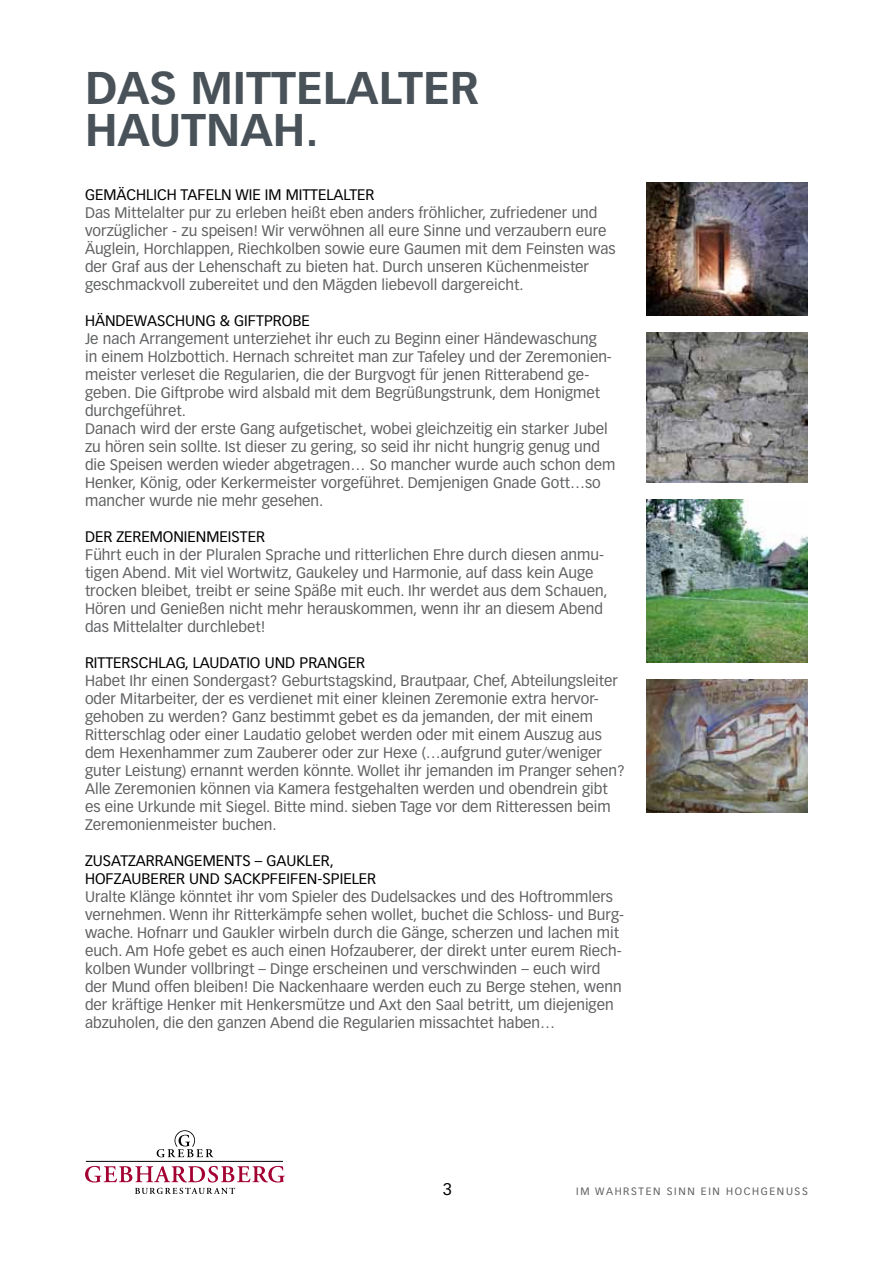
<style>
.page{position:relative;width:893px;height:1263px;background:#fff}
.page>*{position:absolute;margin:0;border:0;box-sizing:border-box;transform-origin:0 0}
.t1{font:700 45px "Vectora LH";color:#485258}
.t2{font:16.5px "Vectora LH";color:#000}
.t3{font:15px/18px "Vectora LH";color:#5f6062}
.t4{font:15px "Vectora LH";color:#000}
.t5{font:10.5px "Vectora LH";letter-spacing:.155em;color:#5f6062}
</style>
<div class="page">
<svg style="left:157px;top:1130px;width:56px;height:27px"></svg>
<hr style="left:86px;top:1161px;width:197px;height:1px;background:#000">
<svg style="left:85px;top:1166px;width:200px;height:28px"></svg>
<img style="left:646px;top:183px;width:162px;height:133px">
<img style="left:646px;top:680px;width:162px;height:132px">
<img style="left:646px;top:333px;width:162px;height:150px">
<img style="left:646px;top:500px;width:162px;height:163px">
<h1 class="t1" style="left:85px;top:60px;width:30px">DAS</h1>
<h1 class="t1" style="left:190px;top:60px;width:68px">MITTELALTER</h1>
<h1 class="t1" style="left:85px;top:102px;width:65px">HAUTNA</h1>
<h1 class="t1" style="left:273px;top:102px;width:47px">H.</h1>
<p class="t4" style="left:85px;top:186px;width:77px">Gemäch lich</p>
<p class="t4" style="left:180px;top:186px;width:65px">Tafelnwie</p>
<p class="t4" style="left:265px;top:186px;width:42px">im Mitte</p>
<p class="t4" style="left:326px;top:186px;width:33px">lalter</p>
<p class="t3" style="left:85px;top:204px;width:532px">Das Mittelalter pur zu erleben heißt eben anders fröhlicher, zufriedener und vorzüglicher - zu speisen! Wir verwöhnen all eure Sinne und verzaubern eure Äuglein, Horchlappen, Riechkolben sowie eure Gaumen mit dem Feinsten was der Graf aus der Lehenschaft zu bieten hat. Durch unseren Küchenmeister geschmackvoll zubereitet und den Mägden liebevoll dargereicht.</p>
<p class="t4" style="left:85px;top:312px;width:31px">Händewaschung</p>
<p class="t4" style="left:220px;top:312px;width:34px">&amp; Giftprobe</p>
<p class="t3" style="left:85px;top:330px;width:532px">Je nach Arrangement unterziehet ihr euch zu Beginn einer Händewaschung<br>in einem Holzbottich. Hernach schreitet man zur Tafeley und der Zeremonien&shy;meister verleset die Regularien, die der Burgvogt für jenen Ritterabend ge&shy;geben. Die Giftprobe wird alsbald mit dem Begrüßungstrunk, dem Honigmet durchgeführet.<br>Danach wird der erste Gang aufgetischet, wobei gleichzeitig ein starker Jubel zu hören sein sollte. Ist dieser zu gering, so seid ihr nicht hungrig genug und die Speisen werden wieder abgetragen… So mancher wurde auch schon dem Henker, König, oder Kerkermeister vorgeführet. Demjenigen Gnade Gott…so mancher wurde nie mehr gesehen. ☺</p>
<p class="t4" style="left:85px;top:528px;width:49px">Der Zeremonienmeister</p>
<p class="t3" style="left:85px;top:546px;width:524px">Führt euch in der Pluralen Sprache und ritterlichen Ehre durch diesen anmu&shy;tigen Abend. Mit viel Wortwitz, Gaukeley und Harmonie, auf dass kein Auge trocken bleibet, treibt er seine Späße mit euch. Ihr werdet aus dem Schauen, Hören und Genießen nicht mehr herauskommen, wenn ihr an diesem Abend das Mittelalter durchlebet!</p>
<p class="t4" style="left:85px;top:654px;width:18px">Rittersch</p>
<p class="t4" style="left:158px;top:654px;width:44px">lag, Laudatio</p>
<p class="t4" style="left:265px;top:654px;width:11px">und</p>
<p class="t4" style="left:299px;top:654px;width:20px">Pranger</p>
<p class="t3" style="left:85px;top:672px;width:541px">Habet Ihr einen Sondergast? Geburtstagskind, Brautpaar, Chef, Abteilungsleiter oder Mitarbeiter, der es verdienet mit einer kleinen Zeremonie extra hervor&shy;gehoben zu werden? Ganz bestimmt gebet es da jemanden, der mit einem Ritterschlag oder einer Laudatio gelobet werden oder mit einem Auszug aus dem Hexenhammer zum Zauberer oder zur Hexe (…aufgrund guter/weniger guter Leistung) ernannt werden könnte. Wollet ihr jemanden im Pranger sehen?<br>Alle Zeremonien können via Kamera festgehalten werden und obendrein gibt es eine Urkunde mit Siegel. Bitte mind. sieben Tage vor dem Ritteressen beim Zeremonienmeister buchen.</p>
<p class="t4" style="left:85px;top:852px;width:18px">Zusatzarrangements</p>
<p class="t4" style="left:255px;top:852px;width:33px">– Gauk</p>
<p class="t4" style="left:305px;top:852px;width:30px">ler,</p>
<p class="t4" style="left:85px;top:870px;width:20px">Hofzauberer</p>
<p class="t4" style="left:189px;top:870px;width:11px">und</p>
<p class="t4" style="left:224px;top:870px;width:18px">Sackpfeifen</p>
<p class="t4" style="left:317px;top:870px;width:14px">-spie</p>
<p class="t4" style="left:352px;top:870px;width:17px">ler</p>
<p class="t3" style="left:85px;top:888px;width:541px">Uralte Klänge könntet ihr vom Spieler des Dudelsackes und des Hoftrommlers vernehmen. Wenn ihr Ritterkämpfe sehen wollet, buchet die Schloss- und Burg&shy;wache. Hofnarr und Gaukler wirbeln durch die Gänge, scherzen und lachen mit euch. Am Hofe gebet es auch einen Hofzauberer, der direkt unter eurem Riech&shy;kolben Wunder vollbringt – Dinge erscheinen und verschwinden – euch wird der Mund offen bleiben! Die Nackenhaare werden euch zu Berge stehen, wenn der kräftige Henker mit Henkersmütze und Axt den Saal betritt, um diejenigen abzuholen, die den ganzen Abend die Regularien missachtet haben…</p>
<p class="t2" style="left:443px;top:1179px;width:11px">3</p>
<p class="t5" style="left:576px;top:1185px;width:233px">IM WAHRSTEN SINN EIN HOCHGENUSS</p>
</div>
